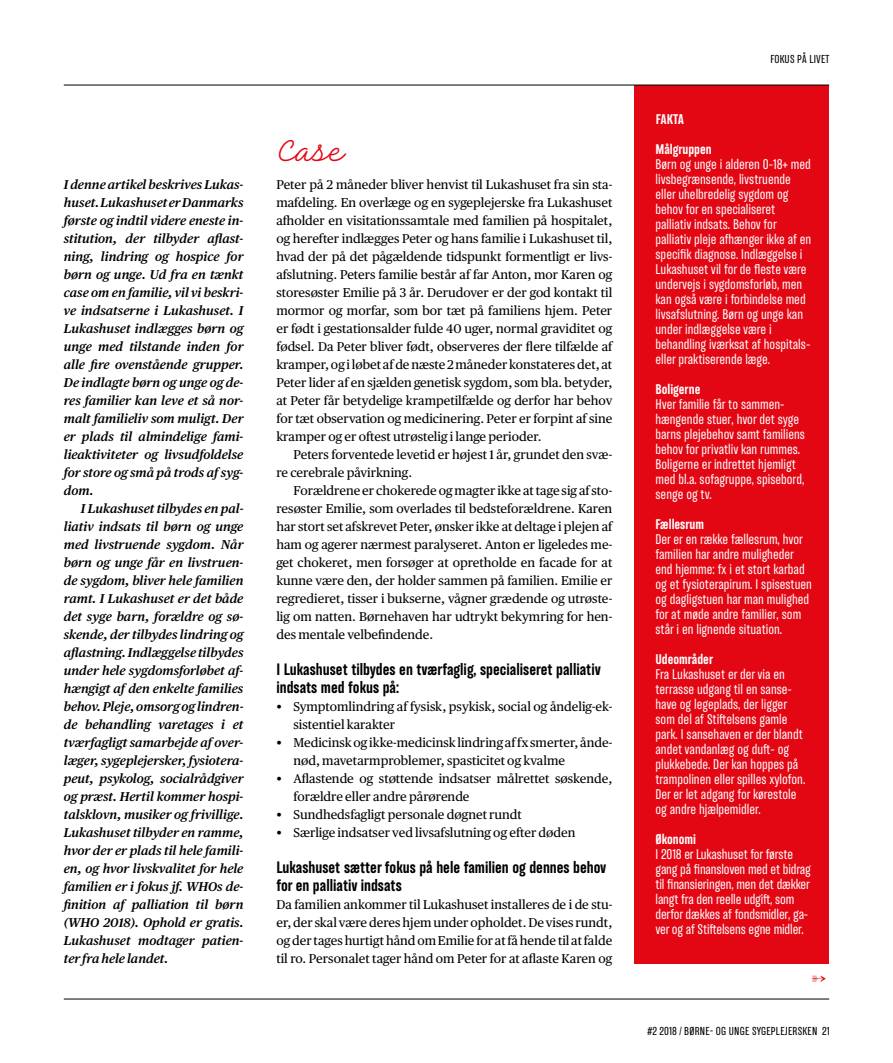
<style>
.page{position:relative;width:893px;height:1063px;background:#fff}
.page>*{position:absolute;margin:0;border:0;box-sizing:border-box;transform-origin:0 0}
.t1{font:300 30px "TT Backwards Script";color:#e30613}
.t2{font:700 15px/18px "TT Backwards Sans";color:#000}
.t3{font:12.75px/18px "Publico Text";color:#000}
.t4{font:12.75px/15px "TT Backwards Sans";color:#fff}
.t5{font:italic 600 12.75px/18px "Publico Text";color:#000;text-align:justify}
.t6{font:700 12.75px "TT Backwards Sans";color:#fff}
.t7{font:10.5px "TT Backwards Sans";letter-spacing:.02em;color:#000}
</style>
<div class="page">
<hr style="left:64px;top:85px;width:765px;height:1px;background:#000">
<hr style="left:64px;top:999px;width:765px;height:1px;background:#000">
<div style="left:634px;top:85px;width:195px;height:878px;background:#e30613"></div>
<p class="t5" style="left:64px;top:175px;width:181px">I denne artikel beskrives Lukas&shy;huset. Lukashuset er Danmarks første og indtil videre eneste in&shy;stitution, der tilbyder aflast&shy;ning, lindring og hospice for børn og unge. Ud fra en tænkt case om en familie, vil vi beskri&shy;ve indsatserne i Lukashuset. I Lukashuset indlægges børn og unge med tilstande inden for alle fire ovenstående grupper.<br>De indlagte børn og unge og de&shy;res familier kan leve et så nor&shy;malt familieliv som muligt. Der er plads til almindelige fami&shy;lieaktiviteter og livsudfoldelse for store og små på trods af syg&shy;dom.</p>
<p class="t5" style="left:64px;top:499px;width:181px;text-indent:17px">I Lukashuset tilbydes en pal&shy;liativ indsats til børn og unge med livstruende sygdom. Når børn og unge får en livstruen&shy;de sygdom, bliver hele familien ramt. I Lukashuset er det både det syge barn, forældre og sø&shy;skende, der tilbydes lindring og aflastning. Indlæggelse tilbydes under hele sygdomsforløbet af&shy;hængigt af den enkelte families behov. Pleje, omsorg og lindren&shy;de behandling varetages i et tværfagligt samarbejde af over&shy;læger, sygeplejersker, fysiotera&shy;peut, psykolog, socialrådgiver og præst. Hertil kommer hospi&shy;talsklovn, musiker og frivillige.<br>Lukashuset tilbyder en ramme, hvor der er plads til hele famili&shy;en, og hvor livskvalitet for hele familien er i fokus jf. WHOs de&shy;finition af palliation til børn (WHO 2018). Ophold er gratis.<br>Lukashuset modtager patien&shy;ter fra hele landet.</p>
<h1 class="t1" style="left:276px;top:133px;width:68px">Case</h1>
<p class="t3" style="left:276px;top:175px;width:337px;text-align:justify">Peter på 2 måneder bliver henvist til Lukashuset fra sin sta&shy;mafdeling. En overlæge og en sygeplejerske fra Lukashuset afholder en visitationssamtale med familien på hospitalet, og herefter indlægges Peter og hans familie i Lukashuset til, hvad der på det pågældende tidspunkt formentligt er livs&shy;afslutning. Peters familie består af far Anton, mor Karen og storesøster Emilie på 3 år. Derudover er der god kontakt til mormor og morfar, som bor tæt på familiens hjem. Peter er født i gestationsalder fulde 40 uger, normal graviditet og fødsel. Da Peter bliver født, observeres der flere tilfælde af kramper, og i løbet af de næste 2 måneder konstateres det, at Peter lider af en sjælden genetisk sygdom, som bla. betyder, at Peter får betydelige krampetilfælde og derfor har behov for tæt observation og medicinering. Peter er forpint af sine kramper og er oftest utrøstelig i lange perioder.</p>
<p class="t3" style="left:276px;top:445px;width:337px;text-indent:17px">Peters forventede levetid er højest 1 år, grundet den svæ&shy;re cerebrale påvirkning.</p>
<p class="t3" style="left:276px;top:481px;width:337px;text-align:justify;text-indent:17px">Forældrene er chokerede og magter ikke at tage sig af sto&shy;resøster Emilie, som overlades til bedsteforældrene. Karen har stort set afskrevet Peter, ønsker ikke at deltage i plejen af ham og agerer nærmest paralyseret. Anton er ligeledes me&shy;get chokeret, men forsøger at opretholde en facade for at kunne være den, der holder sammen på familien. Emilie er regredieret, tisser i bukserne, vågner grædende og utrøste&shy;lig om natten. Børnehaven har udtrykt bekymring for hen&shy;des mentale velbefindende.</p>
<p class="t2" style="left:276px;top:661px;width:326px">I Lukashuset tilbydes en tværfaglig, specialiseret palliativ indsats med fokus på:</p>
<p class="t3" style="left:293px;top:697px;width:320px;text-indent:-17px">• Symptomlindring af fysisk, psykisk, social og åndelig-ek&shy;sistentiel karakter</p>
<p class="t3" style="left:293px;top:733px;width:320px;text-indent:-17px">• Medicinsk og ikke-medicinsk lindring af fx smerter, ånde&shy;nød, mavetarmproblemer, spasticitet og kvalme</p>
<p class="t3" style="left:293px;top:769px;width:320px;text-indent:-17px">• Aflastende og støttende indsatser målrettet søskende, forældre eller andre pårørende</p>
<p class="t3" style="left:276px;top:805px;width:247px">• Sundhedsfagligt personale døgnet rundt</p>
<p class="t3" style="left:276px;top:823px;width:301px">• Særlige indsatser ved livsafslutning og efter døden</p>
<p class="t2" style="left:276px;top:859px;width:332px">Lukashuset sætter fokus på hele familien og dennes behov for en palliativ indsats</p>
<p class="t3" style="left:276px;top:895px;width:337px;text-align:justify">Da familien ankommer til Lukashuset installeres de i de stu&shy;er, der skal være deres hjem under opholdet. De vises rundt, og der tages hurtigt hånd om Emilie for at få hende til at falde til ro. Personalet tager hånd om Peter for at aflaste Karen og</p>
<p class="t7" style="left:770px;top:53px;width:61px">FOKUS PÅ LIVET</p>
<p class="t6" style="left:656px;top:111px;width:30px">FAKTA</p>
<p class="t6" style="left:655px;top:141px;width:58px">Målgruppen</p>
<p class="t4" style="left:655px;top:157px;width:157px">Børn og unge i alderen 0-18+ med livsbegrænsende, livstruende eller uhelbredelig sygdom og behov for en specialiseret palliativ indsats. Behov for palliativ pleje afhænger ikke af en specifik diagnose. Indlæggelse i<br>Lukashuset vil for de fleste være undervejs i sygdomsforløb, men kan også være i forbindelse med livsafslutning. Børn og unge kan under indlæggelse være i behandling iværksat af hospitals&shy;eller praktiserende læge.</p>
<p class="t6" style="left:655px;top:381px;width:46px">Boligerne</p>
<p class="t4" style="left:655px;top:397px;width:151px">Hver familie får to sammen&shy;hængende stuer, hvor det syge barns plejebehov samt familiens behov for privatliv kan rummes.<br>Boligerne er indrettet hjemligt med bl.a. sofagruppe, spisebord, senge og tv.</p>
<p class="t6" style="left:655px;top:516px;width:50px">Fællesrum</p>
<p class="t4" style="left:655px;top:532px;width:158px">Der er en række fællesrum, hvor familien har andre muligheder end hjemme: fx i et stort karbad og et fysioterapirum. I spisestuen og dagligstuen har man mulighed for at møde andre familier, som står i en lignende situation.</p>
<p class="t6" style="left:655px;top:651px;width:59px">Udeområder</p>
<p class="t4" style="left:655px;top:667px;width:151px">Fra Lukashuset er der via en terrasse udgang til en sanse&shy;have og legeplads, der ligger som del af Stiftelsens gamle park. I sansehaven er der blandt andet vandanlæg og duft- og plukkebede. Der kan hoppes på trampolinen eller spilles xylofon.<br>Der er let adgang for kørestole og andre hjælpemidler.</p>
<p class="t6" style="left:655px;top:831px;width:42px">Økonomi</p>
<p class="t4" style="left:655px;top:847px;width:157px">I 2018 er Lukashuset for første gang på finansloven med et bidrag til finansieringen, men det dækker langt fra den reelle udgift, som derfor dækkes af fondsmidler, ga&shy;ver og af Stiftelsens egne midler.</p>
<p class="t7" style="left:647px;top:1025px;width:184px">#2 2018 / BØRNE- OG UNGE SYGEPLEJERSKEN 21</p>
</div>
